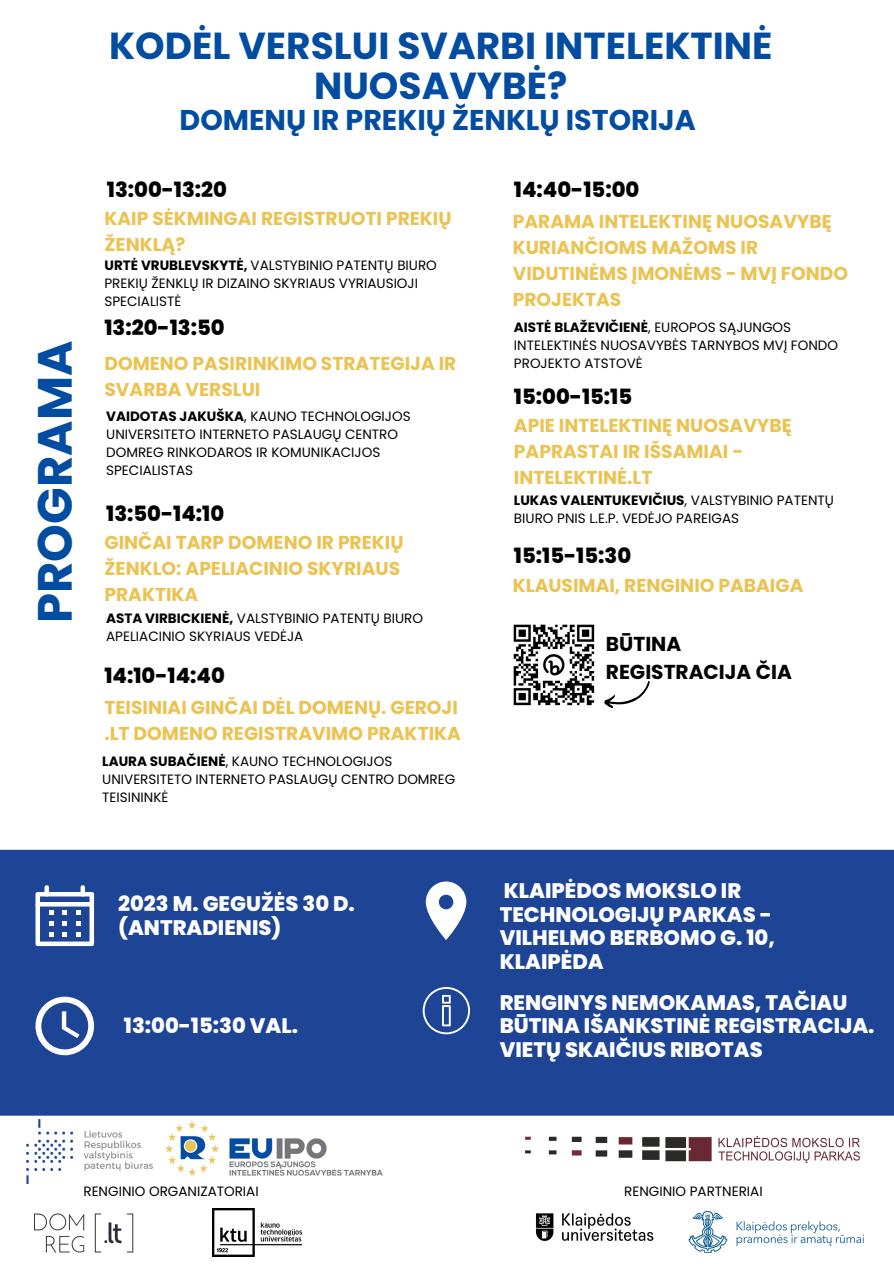
<style>
.page{position:relative;width:894px;height:1264px;background:#fff}
.page>*{position:absolute;margin:0;border:0;box-sizing:border-box;transform-origin:0 0}
.t1{font:700 48px "Poppins";color:#024da1}
.t2{font:700 37.65px/39.5px "Poppins";color:#024da1;text-align:center}
.t3{font:700 28.65px "Poppins";color:#024da1}
.t4{font:800 21px/23.7px "Poppins";color:#fff}
.t5{font:800 21px "Poppins";color:#000}
.t6{font:700 20.1px/28.2px "Poppins";color:#000}
.t7{font:700 18.6px/26px "Poppins";color:#ebc353}
.t8{font:13.5px/18px "Poppins";color:#000}
.s1{font-weight:700}
</style>
<div class="page">
<div style="left:0;top:849px;width:893px;height:266px;background:#1e4496"></div>
<svg style="left:35px;top:885px;width:59px;height:61px"></svg>
<svg style="left:35px;top:996px;width:59px;height:59px"></svg>
<svg style="left:425px;top:881px;width:41px;height:59px"></svg>
<svg style="left:604px;top:681px;width:46px;height:27px"></svg>
<img style="left:27px;top:1119px;width:126px;height:64px">
<img style="left:166px;top:1121px;width:217px;height:54px">
<img style="left:34px;top:1213px;width:100px;height:40px">
<svg style="left:422px;top:987px;width:48px;height:47px"></svg>
<img style="left:212px;top:1208px;width:89px;height:48px">
<img style="left:525px;top:1136px;width:334px;height:26px">
<img style="left:536px;top:1213px;width:118px;height:28px">
<img style="left:688px;top:1211px;width:175px;height:41px">
<img style="left:513px;top:624px;width:82px;height:82px">
<h1 class="t1" style="left:21px;top:623px;width:283px;rotate:-90deg">PROGRAMA</h1>
<h2 class="t2" style="left:109px;top:26px;width:664px">KODĖL VERSLUI SVARBI INTELEKTINĖ<br>NUOSAVYBĖ?</h2>
<h3 class="t3" style="left:180px;top:100px;width:517px">DOMENŲ IR PREKIŲ ŽENKLŲ ISTORIJA</h3>
<h3 class="t5" style="left:107px;top:175px;width:122px">13:00-13:20</h3>
<h3 class="t7" style="left:104px;top:206px;width:348px">KAIP SĖKMINGAI REGISTRUOTI PREKIŲ<br>ŽENKLĄ?</h3>
<p class="t8" style="left:104px;top:256px;width:334px"><span class="s1">URTĖ VRUBLEVSKYTĖ,</span> VALSTYBINIO PATENTŲ BIURO<br>PREKIŲ ŽENKLŲ IR DIZAINO SKYRIAUS VYRIAUSIOJI<br>SPECIALISTĖ</p>
<h3 class="t5" style="left:104px;top:313px;width:122px">13:20-13:50</h3>
<h3 class="t7" style="left:104px;top:350px;width:353px">DOMENO PASIRINKIMO STRATEGIJA IR<br>SVARBA VERSLUI</h3>
<p class="t8" style="left:106px;top:407px;width:306px"><span class="s1">VAIDOTAS JAKUŠKA</span>, KAUNO TECHNOLOGIJOS UNIVERSITETO INTERNETO PASLAUGŲ CENTRO DOMREG RINKODAROS IR KOMUNIKACIJOS SPECIALISTAS</p>
<h3 class="t5" style="left:106px;top:498px;width:119px">13:50-14:10</h3>
<h3 class="t7" style="left:104px;top:529px;width:300px">GINČAI TARP DOMENO IR PREKIŲ<br>ŽENKLO: APELIACINIO SKYRIAUS<br>PRAKTIKA</h3>
<p class="t8" style="left:106px;top:609px;width:318px"><span class="s1">ASTA VIRBICKIENĖ,</span> VALSTYBINIO PATENTŲ BIURO<br>APELIACINIO SKYRIAUS VEDĖJA</p>
<h3 class="t5" style="left:104px;top:660px;width:122px">14:10-14:40</h3>
<h3 class="t7" style="left:104px;top:694px;width:358px">TEISINIAI GINČAI DĖL DOMENŲ. GEROJI .LT DOMENO REGISTRAVIMO PRAKTIKA</h3>
<p class="t8" style="left:102px;top:752px;width:354px"><span class="s1">LAURA SUBAČIENĖ</span>, KAUNO TECHNOLOGIJOS<br>UNIVERSITETO INTERNETO PASLAUGŲ CENTRO DOMREG<br>TEISININKĖ</p>
<h3 class="t4" style="left:118px;top:891px;width:238px">2023 M. GEGUŽĖS 30 D. (ANTRADIENIS)</h3>
<h3 class="t4" style="left:124px;top:1014px;width:176px">13:00-15:30 VAL.</h3>
<h3 class="t5" style="left:514px;top:175px;width:127px">14:40-15:00</h3>
<h3 class="t7" style="left:512px;top:208px;width:336px">PARAMA INTELEKTINĘ NUOSAVYBĘ<br>KURIANČIOMS MAŽOMS IR<br>VIDUTINĖMS ĮMONĖMS - MVĮ FONDO<br>PROJEKTAS</h3>
<p class="t8" style="left:514px;top:318px;width:325px"><span class="s1">AISTĖ BLAŽEVIČIENĖ</span>, EUROPOS SĄJUNGOS<br>INTELEKTINĖS NUOSAVYBĖS TARNYBOS MVĮ FONDO<br>PROJEKTO ATSTOVĖ</p>
<h3 class="t5" style="left:514px;top:382px;width:120px">15:00-15:15</h3>
<h3 class="t7" style="left:514px;top:412px;width:279px">APIE INTELEKTINĘ NUOSAVYBĘ<br>PAPRASTAI IR IŠSAMIAI -<br>INTELEKTINĖ.LT</h3>
<p class="t8" style="left:514px;top:491px;width:321px"><span class="s1">LUKAS VALENTUKEVIČIUS</span>, VALSTYBINIO PATENTŲ<br>BIURO PNIS L.E.P. VEDĖJO PAREIGAS</p>
<h3 class="t5" style="left:514px;top:541px;width:119px">15:15-15:30</h3>
<h3 class="t7" style="left:512px;top:572px;width:292px">KLAUSIMAI, RENGINIO PABAIGA</h3>
<h3 class="t6" style="left:605px;top:629px;width:187px">BŪTINA<br>REGISTRACIJA ČIA</h3>
<h3 class="t4" style="left:499px;top:878px;width:277px">KLAIPĖDOS MOKSLO IR<br>TECHNOLOGIJŲ PARKAS -<br>VILHELMO BERBOMO G. 10,<br>KLAIPĖDA</h3>
<h3 class="t4" style="left:499px;top:990px;width:376px">RENGINYS NEMOKAMAS, TAČIAU<br>BŪTINA IŠANKSTINĖ REGISTRACIJA.<br>VIETŲ SKAIČIUS RIBOTAS</h3>
<p class="t8" style="left:83px;top:1182px;width:177px">RENGINIO ORGANIZATORIAI</p>
<p class="t8" style="left:624px;top:1182px;width:140px">RENGINIO PARTNERIAI</p>
</div>
